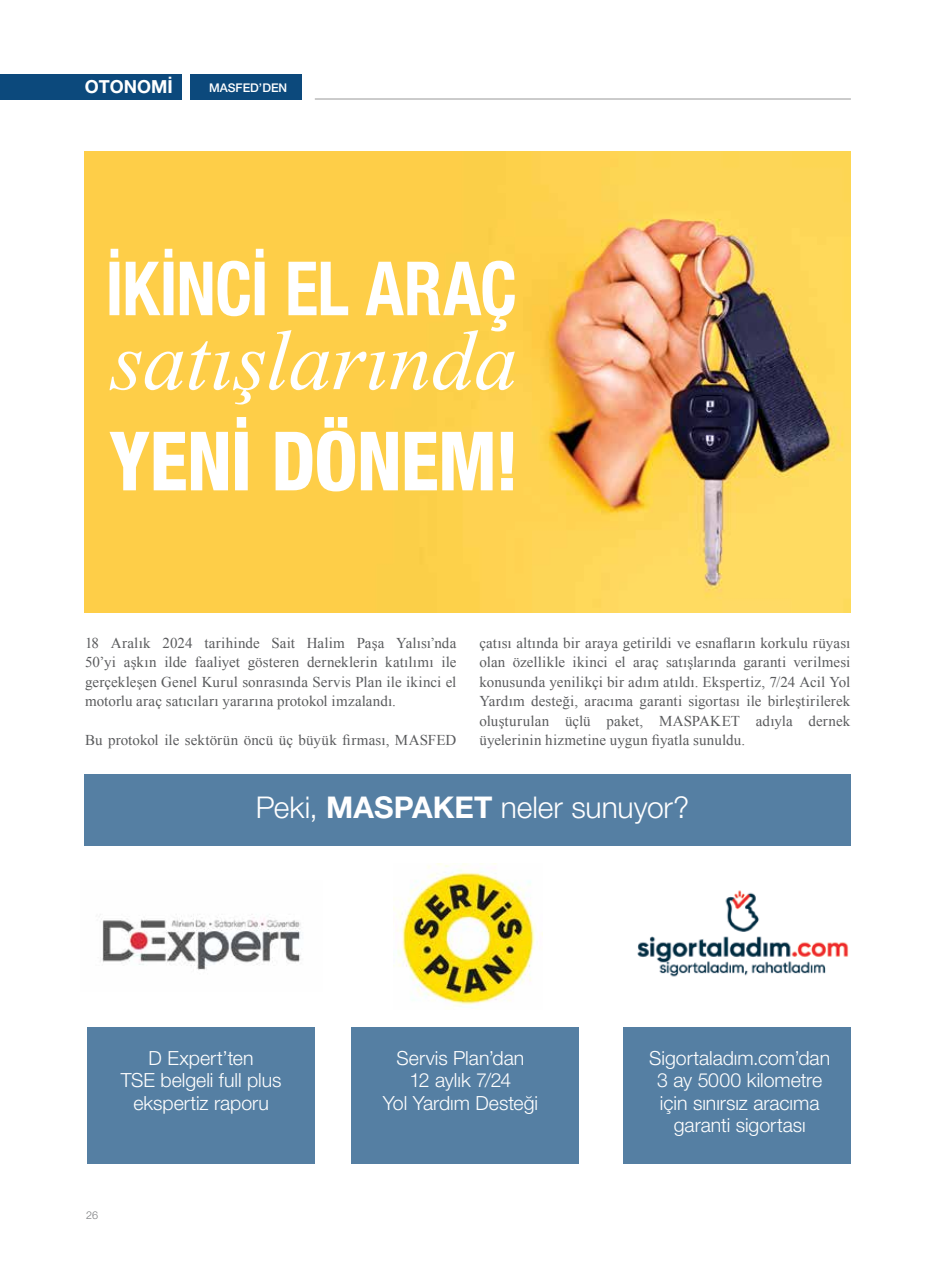
<style>
.page{position:relative;width:936px;height:1263px;background:#fff}
.page>*{position:absolute;margin:0;border:0;box-sizing:border-box;transform-origin:0 0}
.t1{font:300 30px "Helvetica Neue LT Pro";letter-spacing:-.005em;color:#fff}
.t2{font:300 19.5px/22.5px "Helvetica Neue LT Pro";color:#fff;text-align:center}
.t3{font:700 18px "Helvetica Neue LT Pro";color:#fff}
.t4{font:15px/19.5px "Times New Roman";letter-spacing:.005em;color:#5a5b5d;text-align:justify}
.t5{font:500 12px "Helvetica Neue LT Pro";color:#fff}
.t6{font:300 10.8px "Helvetica Neue LT Pro";color:#7a7c7e}
.s1{font-weight:700}
</style>
<div class="page">
<img style="left:393px;top:863px;width:149px;height:143px">
<img style="left:637px;top:890px;width:212px;height:87px">
<img style="left:100px;top:914px;width:201px;height:56px">
<div style="left:351px;top:1027px;width:227px;height:136px;background:#557fa3"></div>
<div style="left:623px;top:1027px;width:227px;height:136px;background:#557fa3"></div>
<div style="left:87px;top:1027px;width:228px;height:136px;background:#557fa3"></div>
<div style="left:84px;top:774px;width:766px;height:71px;background:#557fa3"></div>
<hr style="left:315px;top:99px;width:535px;height:1px;background:#989898">
<div style="left:0;top:74px;width:181px;height:26px;background:#0c497c"></div>
<div style="left:190px;top:74px;width:112px;height:26px;background:#0c497c"></div>
<img style="left:84px;top:152px;width:766px;height:460px">
<svg style="left:109px;top:417px;width:404px;height:74px"></svg>
<svg style="left:109px;top:249px;width:405px;height:155px"></svg>
<p class="t3" style="left:85px;top:75px;width:89px">OTONOMİ</p>
<p class="t5" style="left:209px;top:80px;width:80px">MASFED’DEN</p>
<p class="t4" style="left:85px;top:633px;width:373px">18 Aralık 2024 tarihinde Sait Halim Paşa Yalısı’nda 50’yi aşkın ilde faaliyet gösteren derneklerin katılımı ile gerçekleşen Genel Kurul sonrasında Servis Plan ile ikinci el motorlu araç satıcıları yararına protokol imzalandı.</p>
<p class="t4" style="left:85px;top:730px;width:373px">Bu protokol ile sektörün öncü üç büyük firması, MASFED</p>
<p class="t4" style="left:479px;top:633px;width:372px">çatısı altında bir araya getirildi ve esnafların korkulu rüyası olan özellikle ikinci el araç satışlarında garanti verilmesi konusunda yenilikçi bir adım atıldı. Ekspertiz, 7/24 Acil Yol Yardım desteği, aracıma garanti sigortası ile birleştirilerek oluşturulan üçlü paket, MASPAKET adıyla dernek üyelerinin hizmetine uygun fiyatla sunuldu.</p>
<h1 class="t1" style="left:256px;top:789px;width:435px">Peki, <span class="s1">MASPAKET</span> neler sunuyor?</h1>
<h2 class="t2" style="left:121px;top:1046px;width:162px">D Expert’ten<br>TSE belgeli full plus ekspertiz raporu</h2>
<p class="t6" style="left:86px;top:1209px;width:13px">26</p>
<h2 class="t2" style="left:383px;top:1046px;width:157px">Servis Plan’dan<br>12 aylık 7/24<br>Yol Yardım Desteği</h2>
<h2 class="t2" style="left:649px;top:1046px;width:182px">Sigortaladım.com’dan<br>3 ay 5000 kilometre için sınırsız aracıma garanti sigortası</h2>
</div>
